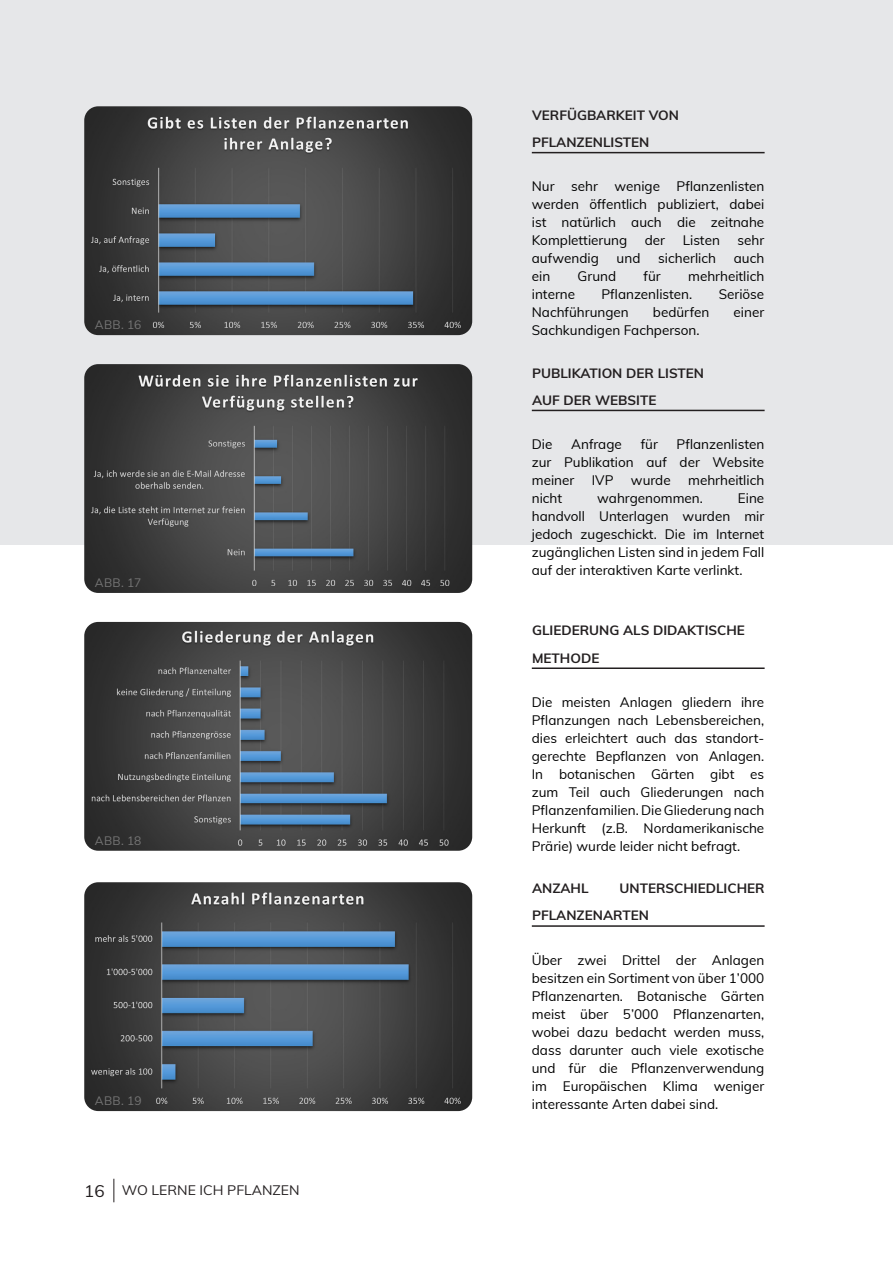
<style>
.page{position:relative;width:893px;height:1263px;background:#fff}
.page>*{position:absolute;margin:0;border:0;box-sizing:border-box;transform-origin:0 0}
.Title_03_Left{font:13.5px/18px "Muli";color:#000;text-align:justify}
.Paragraph_Style_40{font:700 13.5px/27px "Muli";color:#231f20}
.t1{font:13.5px "Muli";color:#231f20;scale:1.04 1}
.Paragraph_Style_10{font:12px "Muli";letter-spacing:.025em;color:#757575}
.s1{font-size:16.5px}
</style>
<div class="page">
<svg style="left:113px;top:1179px;width:1px;height:23px"></svg>
<div style="left:0;top:0;width:893px;height:544px;background:#e6e7e9"></div>
<hr style="left:532px;top:152px;width:233px;height:1px;background:#231f20">
<hr style="left:532px;top:410px;width:233px;height:1px;background:#231f20">
<hr style="left:532px;top:667px;width:233px;height:2px;background:#231f20">
<hr style="left:532px;top:925px;width:233px;height:2px;background:#231f20">
<img style="left:84px;top:106px;width:388px;height:229px">
<img style="left:84px;top:364px;width:388px;height:229px">
<img style="left:84px;top:622px;width:388px;height:229px">
<img style="left:84px;top:882px;width:388px;height:229px">
<p class="Paragraph_Style_10" style="left:95px;top:316px;width:48px">ABB. 16</p>
<p class="Paragraph_Style_10" style="left:95px;top:574px;width:48px">ABB. 17</p>
<p class="Paragraph_Style_10" style="left:95px;top:832px;width:48px">ABB. 18</p>
<p class="Paragraph_Style_10" style="left:95px;top:1092px;width:48px">ABB. 19</p>
<p class="t1" style="left:84px;top:1180px;width:209px"><span class="s1">16</span> WO LERNE ICH PFLANZEN</p>
<p class="Paragraph_Style_40" style="left:532px;top:101px;width:148px">VERFÜGBARKEIT VON</p>
<p class="Paragraph_Style_40" style="left:532px;top:128px;width:119px">PFLANZENLISTEN</p>
<p class="Title_03_Left" style="left:532px;top:177px;width:234px">Nur sehr wenige Pflanzenlisten werden öffentlich publiziert, dabei ist natürlich auch die zeitnahe Komplettierung</p>
<p class="Title_03_Left" style="left:645px;top:231px;width:22px">der</p>
<p class="Title_03_Left" style="left:683px;top:231px;width:39px">Listen</p>
<p class="Title_03_Left" style="left:737px;top:231px;width:28px">sehr</p>
<p class="Title_03_Left" style="left:532px;top:249px;width:68px">aufwendig</p>
<p class="Title_03_Left" style="left:617px;top:249px;width:25px">und</p>
<p class="Title_03_Left" style="left:658px;top:249px;width:59px">sicherlich</p>
<p class="Title_03_Left" style="left:734px;top:249px;width:32px">auch</p>
<p class="Title_03_Left" style="left:532px;top:267px;width:20px">ein</p>
<p class="Title_03_Left" style="left:578px;top:267px;width:40px">Grund</p>
<p class="Title_03_Left" style="left:643px;top:267px;width:19px">für</p>
<p class="Title_03_Left" style="left:688px;top:267px;width:78px">mehrheitlich</p>
<p class="Title_03_Left" style="left:532px;top:285px;width:45px">interne</p>
<p class="Title_03_Left" style="left:601px;top:285px;width:92px">Pflanzenlisten.</p>
<p class="Title_03_Left" style="left:719px;top:285px;width:47px">Seriöse</p>
<p class="Title_03_Left" style="left:532px;top:303px;width:98px">Nachführungen</p>
<p class="Title_03_Left" style="left:653px;top:303px;width:58px">bedürfen</p>
<p class="Title_03_Left" style="left:734px;top:303px;width:32px">einer</p>
<p class="Title_03_Left" style="left:532px;top:321px;width:169px">Sachkundigen Fachperson.</p>
<p class="Paragraph_Style_40" style="left:532px;top:359px;width:174px">PUBLIKATION DER LISTEN</p>
<p class="Paragraph_Style_40" style="left:532px;top:386px;width:126px">AUF DER WEBSITE</p>
<p class="Title_03_Left" style="left:532px;top:435px;width:234px;text-indent:145px">Pflanzenlisten zur Publikation auf der Website meiner</p>
<p class="Title_03_Left" style="left:532px;top:435px;width:22px">Die</p>
<p class="Title_03_Left" style="left:571px;top:435px;width:52px">Anfrage</p>
<p class="Title_03_Left" style="left:641px;top:435px;width:19px">für</p>
<p class="Title_03_Left" style="left:592px;top:471px;width:23px">IVP</p>
<p class="Title_03_Left" style="left:631px;top:471px;width:41px">wurde</p>
<p class="Title_03_Left" style="left:688px;top:471px;width:78px">mehrheitlich</p>
<p class="Title_03_Left" style="left:532px;top:489px;width:32px">nicht</p>
<p class="Title_03_Left" style="left:597px;top:489px;width:107px">wahrgenommen.</p>
<p class="Title_03_Left" style="left:532px;top:489px;width:234px;text-indent:206px">Eine handvoll Unterlagen wurden mir jedoch zugeschickt. Die im Internet zugänglichen Listen sind in jedem Fall auf der interaktiven Karte verlinkt.</p>
<p class="Paragraph_Style_40" style="left:532px;top:616px;width:214px">GLIEDERUNG ALS DIDAKTISCHE</p>
<p class="Paragraph_Style_40" style="left:532px;top:643px;width:69px">METHODE</p>
<p class="Title_03_Left" style="left:532px;top:692px;width:234px">Die meisten Anlagen gliedern ihre Pflanzungen nach Lebensbereichen, dies erleichtert auch das standort&shy;gerechte Bepflanzen von Anlagen.<br>In botanischen Gärten gibt es zum Teil auch Gliederungen nach Pflanzenfamilien. Die Gliederung nach Herkunft (z.B. Nordamerikanische Prärie) wurde leider nicht befragt.</p>
<p class="Paragraph_Style_40" style="left:532px;top:874px;width:234px;text-indent:87px">UNTERSCHIEDLICHER<br>PFLANZENARTEN</p>
<p class="Paragraph_Style_40" style="left:532px;top:874px;width:58px">ANZAHL</p>
<p class="Title_03_Left" style="left:532px;top:950px;width:234px">Über zwei Drittel der Anlagen besitzen ein Sortiment von über 1’000<br>Pflanzenarten. Botanische Gärten meist über 5’000 Pflanzenarten, wobei dazu bedacht werden muss, dass darunter auch viele exotische und für die Pflanzenverwendung im Europäischen Klima weniger interessante Arten dabei sind.</p>
</div>
